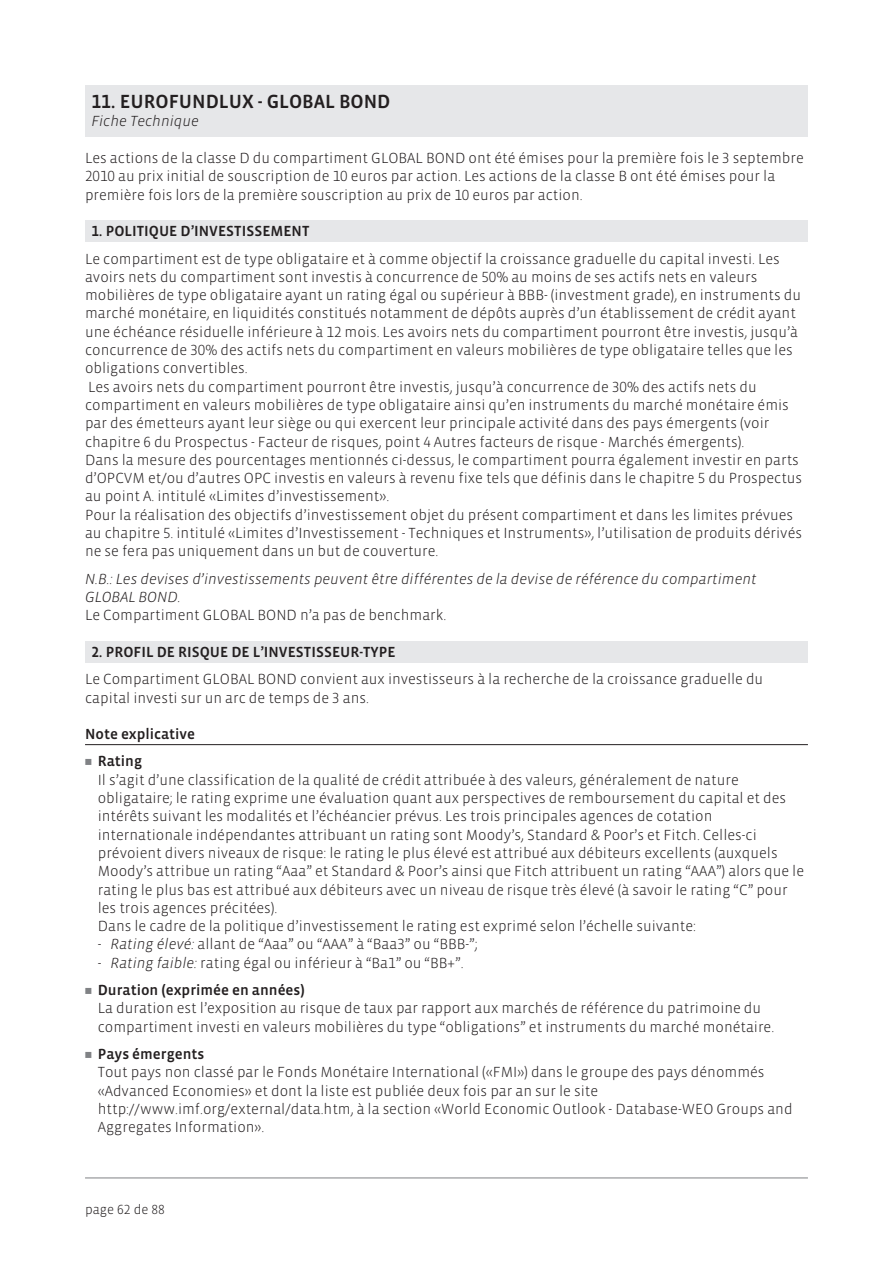
<style>
.page{position:relative;width:893px;height:1263px;background:#fff}
.page>*{position:absolute;margin:0;border:0;box-sizing:border-box;transform-origin:0 0}
.t1{font:500 19.5px "Vista Sans OTCE";color:#231f20}
.t2{font:300 15px/18.3px "Vista Sans OTCE";color:#231f20}
.t3{font:italic 300 15px/18.3px "Vista Sans OTCE";color:#231f20}
.t4{font:500 15px "Vista Sans OTCE";color:#231f20}
.t5{font:300 13.5px "Vista Sans OTCE";color:#231f20}
.s1{font-family:"Universal Newswith Comm Pi";font-weight:400;font-size:12px;color:#808285}
.s2{font-weight:500}
.s3{font-style:italic}
</style>
<div class="page">
<div style="left:85px;top:85px;width:723px;height:51px;background:#e6e7e9"></div>
<div style="left:85px;top:220px;width:723px;height:22px;background:#e6e7e9"></div>
<div style="left:85px;top:641px;width:723px;height:21px;background:#e6e7e9"></div>
<hr style="left:85px;top:744px;width:723px;height:1px;background:#231f20">
<hr style="left:85px;top:1177px;width:723px;height:1px;background:#808285">
<h1 class="t1" style="left:91px;top:94px;width:301px">11. EUROFUNDLUX - GLOBAL BOND</h1>
<p class="t3" style="left:91px;top:113px;width:109px">Fiche Technique</p>
<p class="t2" style="left:85px;top:150px;width:720px">Les actions de la classe D du compartiment GLOBAL BOND ont été émises pour la première fois le 3 septembre<br>2010 au prix initial de souscription de 10 euros par action. Les actions de la classe B ont été émises pour la première fois lors de la première souscription au prix de 10 euros par action.</p>
<p class="t4" style="left:91px;top:225px;width:220px">1. POLITIQUE D’INVESTISSEMENT</p>
<p class="t2" style="left:85px;top:250px;width:719px">Le compartiment est de type obligataire et à comme objectif la croissance graduelle du capital investi. Les avoirs nets du compartiment sont investis à concurrence de 50% au moins de ses actifs nets en valeurs mobilières de type obligataire ayant un rating égal ou supérieur à BBB- (investment grade), en instruments du marché monétaire, en liquidités constitués notamment de dépôts auprès d’un établissement de crédit ayant une échéance résiduelle inférieure à 12 mois. Les avoirs nets du compartiment pourront être investis, jusqu’à concurrence de 30% des actifs nets du compartiment en valeurs mobilières de type obligataire telles que les obligations convertibles.<br>Les avoirs nets du compartiment pourront être investis, jusqu’à concurrence de 30% des actifs nets du compartiment en valeurs mobilières de type obligataire ainsi qu’en instruments du marché monétaire émis par des émetteurs ayant leur siège ou qui exercent leur principale activité dans des pays émergents (voir chapitre 6 du Prospectus - Facteur de risques, point 4 Autres facteurs de risque - Marchés émergents).<br>Dans la mesure des pourcentages mentionnés ci-dessus, le compartiment pourra également investir en parts d’OPCVM et/ou d’autres OPC investis en valeurs à revenu fixe tels que définis dans le chapitre 5 du Prospectus au point A. intitulé «Limites d’investissement».<br>Pour la réalisation des objectifs d’investissement objet du présent compartiment et dans les limites prévues au chapitre 5. intitulé «Limites d’Investissement - Techniques et Instruments», l’utilisation de produits dérivés ne se fera pas uniquement dans un but de couverture.</p>
<p class="t3" style="left:85px;top:571px;width:673px">N.B.: Les devises d’investissements peuvent être différentes de la devise de référence du compartiment<br>GLOBAL BOND.</p>
<p class="t2" style="left:85px;top:607px;width:363px">Le Compartiment GLOBAL BOND n’a pas de benchmark.</p>
<p class="t4" style="left:91px;top:646px;width:306px">2. PROFIL DE RISQUE DE L’INVESTISSEUR-TYPE</p>
<p class="t2" style="left:85px;top:671px;width:680px">Le Compartiment GLOBAL BOND convient aux investisseurs à la recherche de la croissance graduelle du capital investi sur un arc de temps de 3 ans.</p>
<p class="t4" style="left:85px;top:728px;width:112px">Note explicative</p>
<p class="t2" style="left:98px;top:753px;width:708px;text-indent:-13px"><span class="s1">-</span> <span class="s2">Rating<br></span>Il s’agit d’une classification de la qualité de crédit attribuée à des valeurs, généralement de nature obligataire; le rating exprime une évaluation quant aux perspectives de remboursement du capital et des intérêts suivant les modalités et l’échéancier prévus. Les trois principales agences de cotation internationale indépendantes attribuant un rating sont Moody’s, Standard &amp; Poor’s et Fitch. Celles-ci prévoient divers niveaux de risque: le rating le plus élevé est attribué aux débiteurs excellents (auxquels Moody’s attribue un rating “Aaa” et Standard &amp; Poor’s ainsi que Fitch attribuent un rating “AAA”) alors que le rating le plus bas est attribué aux débiteurs avec un niveau de risque très élevé (à savoir le rating “C” pour les trois agences précitées).<br>Dans le cadre de la politique d’investissement le rating est exprimé selon l’échelle suivante:</p>
<p class="t2" style="left:98px;top:936px;width:381px"><span class="s3">- Rating élevé:</span> allant de “Aaa” ou “AAA” à “Baa3” ou “BBB-”;</p>
<p class="t2" style="left:98px;top:955px;width:367px"><span class="s3">- Rating faible:</span> rating égal ou inférieur à “Ba1” ou “BB+”.</p>
<p class="t2" style="left:98px;top:982px;width:678px;text-indent:-13px"><span class="s1">-</span> <span class="s2">Duration (exprimée en années)<br></span>La duration est l’exposition au risque de taux par rapport aux marchés de référence du patrimoine du compartiment investi en valeurs mobilières du type “obligations” et instruments du marché monétaire.</p>
<p class="t2" style="left:98px;top:1046px;width:696px;text-indent:-13px"><span class="s1">-</span> <span class="s2">Pays émergents<br></span>Tout pays non classé par le Fonds Monétaire International («FMI») dans le groupe des pays dénommés «Advanced Economies» et dont la liste est publiée deux fois par an sur le site http://www.imf.org/external/data.htm, à la section «World Economic Outlook - Database-WEO Groups and Aggregates Information».</p>
<p class="t5" style="left:85px;top:1204px;width:81px">page 62 de 88</p>
</div>
